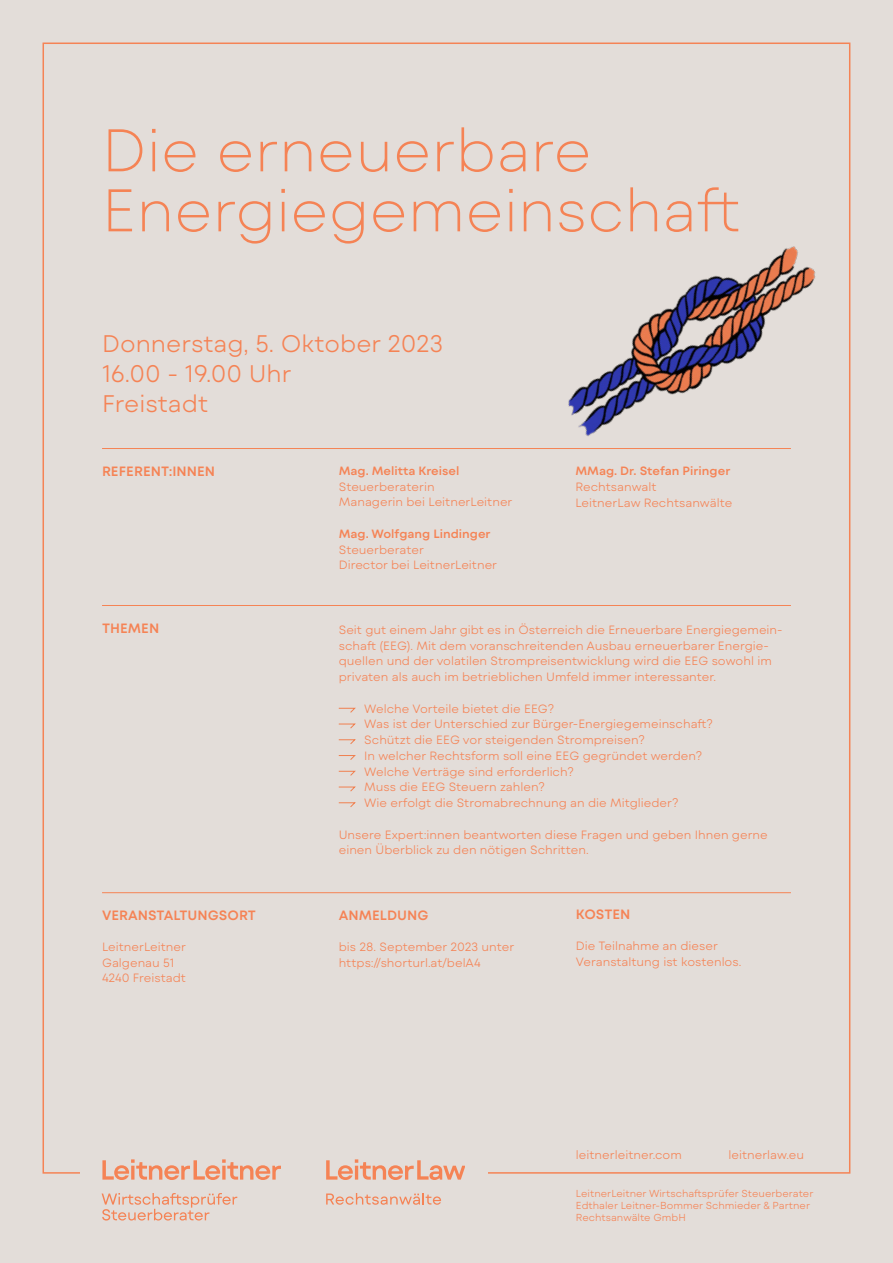
<style>
.page{position:relative;width:893px;height:1263px;background:#e3ddd9}
.page>*{position:absolute;margin:0;border:0;box-sizing:border-box;transform-origin:0 0}
.Headline_40_40_Extra_Light{font:200 60px/60px "Mont Blanc";color:#f58355}
.Intro_16_20_Light_Caps{font:300 24px/30px "Mont Blanc";color:#f58355}
.Themen_9_12_SemiBold_Caps{font:600 13.5px "Mont Blanc";color:#f58355}
._1_2_Copy_8_10_5_Light{font:300 12px/15.8px "Mont Blanc";color:#f58355}
._1_2_Copy_8_10_5_Light-2{font:600 12px "Mont Blanc";color:#f58355}
._1_1_Copy_6_75pt_Light{font:300 10.2px/12px "Mont Blanc";color:#f58355}
</style>
<div class="page">
<svg style="left:102px;top:1159px;width:179px;height:21px"></svg>
<svg style="left:102px;top:1193px;width:135px;height:27px"></svg>
<svg style="left:326px;top:1193px;width:115px;height:12px"></svg>
<svg style="left:326px;top:1159px;width:139px;height:21px"></svg>
<hr style="left:102px;top:448px;width:689px;height:1px;background:#f58355">
<hr style="left:102px;top:605px;width:689px;height:1px;background:#f58355">
<hr style="left:102px;top:892px;width:689px;height:1px;background:#f58355">
<img style="left:568px;top:205px;width:282px;height:245px">
<svg style="left:338px;top:707px;width:18px;height:6px"></svg>
<svg style="left:338px;top:723px;width:18px;height:6px"></svg>
<svg style="left:338px;top:739px;width:18px;height:5px"></svg>
<svg style="left:338px;top:755px;width:18px;height:5px"></svg>
<svg style="left:338px;top:770px;width:18px;height:6px"></svg>
<svg style="left:338px;top:786px;width:18px;height:6px"></svg>
<svg style="left:338px;top:802px;width:18px;height:5px"></svg>
<p class="Headline_40_40_Extra_Light" style="left:102px;top:121px;width:641px">Die erneuerbare<br>Energiegemeinschaft</p>
<p class="Intro_16_20_Light_Caps" style="left:102px;top:329px;width:343px">Donnerstag, 5. Oktober 2023<br>16.00 - 19.00 Uhr</p>
<p class="Intro_16_20_Light_Caps" style="left:102px;top:389px;width:108px">Freistadt</p>
<p class="Themen_9_12_SemiBold_Caps" style="left:102px;top:463px;width:115px">REFERENT:INNEN</p>
<p class="_1_2_Copy_8_10_5_Light-2" style="left:339px;top:463px;width:122px">Mag. Melitta Kreisel</p>
<p class="_1_2_Copy_8_10_5_Light" style="left:339px;top:479px;width:97px">Steuerberaterin</p>
<p class="_1_2_Copy_8_10_5_Light" style="left:339px;top:494px;width:175px">Managerin bei LeitnerLeitner</p>
<p class="_1_2_Copy_8_10_5_Light-2" style="left:339px;top:526px;width:153px">Mag. Wolfgang Lindinger</p>
<p class="_1_2_Copy_8_10_5_Light" style="left:339px;top:542px;width:87px">Steuerberater</p>
<p class="_1_2_Copy_8_10_5_Light" style="left:339px;top:557px;width:160px">Director bei LeitnerLeitner</p>
<p class="_1_2_Copy_8_10_5_Light-2" style="left:575px;top:463px;width:156px">MMag. Dr. Stefan Piringer</p>
<p class="_1_2_Copy_8_10_5_Light" style="left:575px;top:479px;width:83px">Rechtsanwalt</p>
<p class="_1_2_Copy_8_10_5_Light" style="left:575px;top:495px;width:158px">LeitnerLaw Rechtsanwälte</p>
<p class="Themen_9_12_SemiBold_Caps" style="left:102px;top:619px;width:59px">THEMEN</p>
<p class="Themen_9_12_SemiBold_Caps" style="left:102px;top:907px;width:155px">VERANSTALTUNGSORT</p>
<p class="_1_2_Copy_8_10_5_Light" style="left:102px;top:939px;width:85px">LeitnerLeitner</p>
<p class="_1_2_Copy_8_10_5_Light" style="left:102px;top:955px;width:74px">Galgenau 51</p>
<p class="_1_2_Copy_8_10_5_Light" style="left:102px;top:970px;width:85px">4240 Freistadt</p>
<p class="_1_2_Copy_8_10_5_Light" style="left:339px;top:622px;width:445px">Seit gut einem Jahr gibt es in Österreich die Erneuerbare Energiegemein&shy;schaft (EEG). Mit dem voranschreitenden Ausbau erneuerbarer Energie&shy;quellen und der volatilen Strompreisentwicklung wird die EEG sowohl im privaten als auch im betrieblichen Umfeld immer interessanter.</p>
<p class="_1_2_Copy_8_10_5_Light" style="left:364px;top:701px;width:191px">Welche Vorteile bietet die EEG?</p>
<p class="_1_2_Copy_8_10_5_Light" style="left:364px;top:716px;width:350px">Was ist der Unterschied zur Bürger-Energiegemeinschaft?</p>
<p class="_1_2_Copy_8_10_5_Light" style="left:364px;top:732px;width:282px">Schützt die EEG vor steigenden Strompreisen?</p>
<p class="_1_2_Copy_8_10_5_Light" style="left:364px;top:748px;width:339px">In welcher Rechtsform soll eine EEG gegründet werden?</p>
<p class="_1_2_Copy_8_10_5_Light" style="left:364px;top:764px;width:211px">Welche Verträge sind erforderlich?</p>
<p class="_1_2_Copy_8_10_5_Light" style="left:364px;top:779px;width:182px">Muss die EEG Steuern zahlen?</p>
<p class="_1_2_Copy_8_10_5_Light" style="left:364px;top:795px;width:316px">Wie erfolgt die Stromabrechnung an die Mitglieder?</p>
<p class="_1_2_Copy_8_10_5_Light" style="left:339px;top:827px;width:431px">Unsere Expert:innen beantworten diese Fragen und geben Ihnen gerne einen Überblick zu den nötigen Schritten.</p>
<p class="Themen_9_12_SemiBold_Caps" style="left:339px;top:907px;width:91px">ANMELDUNG</p>
<p class="_1_2_Copy_8_10_5_Light" style="left:339px;top:939px;width:177px">bis 28. September 2023 unter</p>
<p class="_1_2_Copy_8_10_5_Light" style="left:339px;top:955px;width:143px">https://shorturl.at/belA4</p>
<p class="Themen_9_12_SemiBold_Caps" style="left:576px;top:906px;width:56px">KOSTEN</p>
<p class="_1_2_Copy_8_10_5_Light" style="left:576px;top:938px;width:167px">Die Teilnahme an dieser<br>Veranstaltung ist kostenlos.</p>
<p class="_1_2_Copy_8_10_5_Light" style="left:576px;top:1147px;width:107px">leitnerleitner.com</p>
<p class="_1_2_Copy_8_10_5_Light" style="left:728px;top:1147px;width:77px">leitnerlaw.eu</p>
<p class="_1_1_Copy_6_75pt_Light" style="left:576px;top:1187px;width:239px">LeitnerLeitner Wirtschaftsprüfer Steuerberater<br>Edthaler Leitner-Bommer Schmieder &amp; Partner<br>Rechtsanwälte GmbH</p>
</div>
